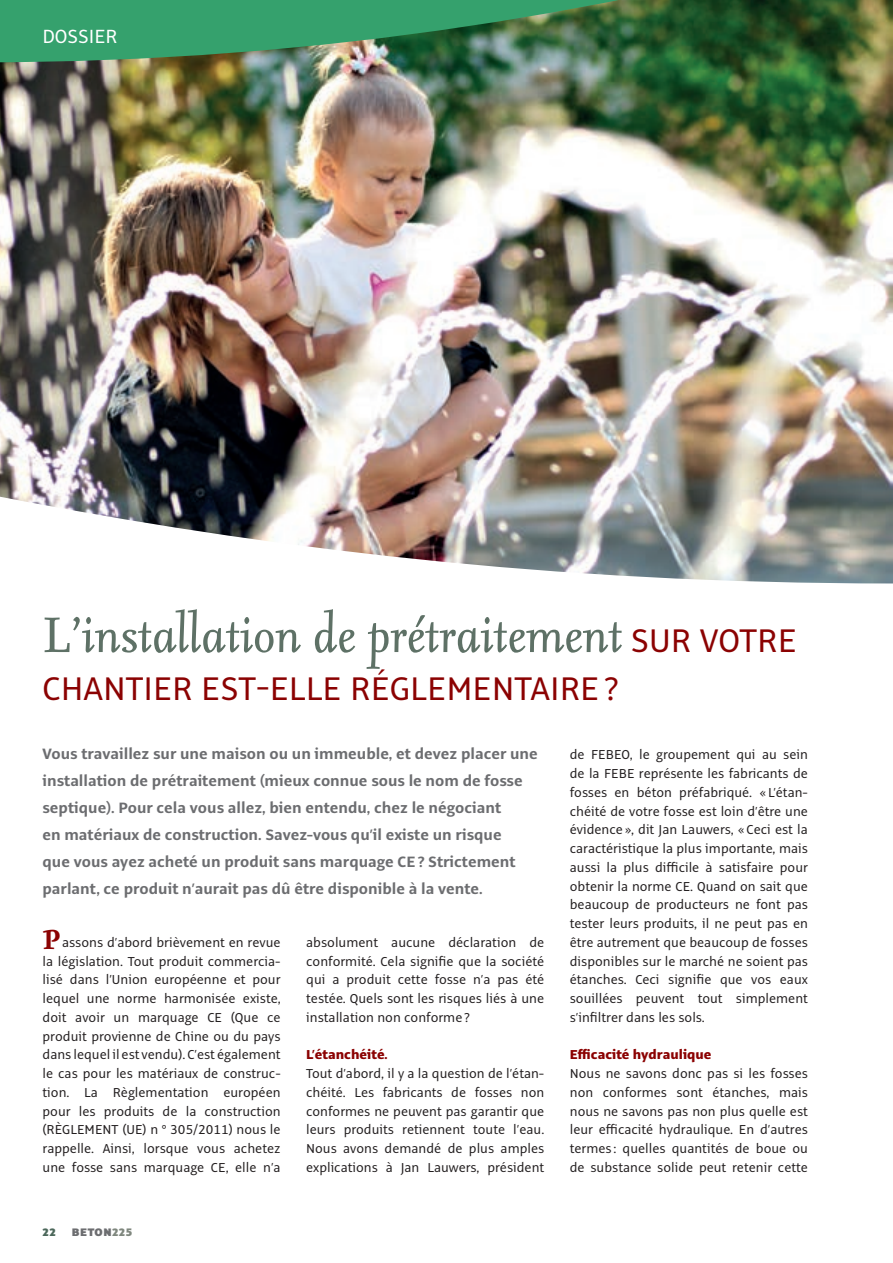
<style>
.page{position:relative;width:893px;height:1263px;background:#fff}
.page>*{position:absolute;margin:0;border:0;box-sizing:border-box;transform-origin:0 0}
.t1{font:italic 60px "Seria";color:#5e7166}
.t2{font:36px "Alto Pro";color:#8b0202}
.t3{font:italic 700 33px "Seria";color:#8b0202}
.t4{font:21px "Alto Pro";color:#fff}
.t5{font:700 16.5px/27px "Alto Pro";color:#6c6d70}
.t6{font:14.25px/18.8px "Alto Pro";color:#231f20;text-align:justify}
.t7{font:800 14.25px "Alto Pro";color:#8b0202}
.t8{font:900 12px "Alto Pro";letter-spacing:.04em;color:#6c6d70}
.t9{font:900 12px "Alto Pro";color:#4c685b}
.s1{font-family:"Alto Pro";font-style:normal;font-size:36px;color:#8b0202}
.s2{color:#7f877e}
</style>
<div class="page">
<img style="left:0;top:62px;width:893px;height:521px">
<img style="left:0;top:0;width:893px;height:62px">
<h3 class="t4" style="left:43px;top:23px;width:77px">DOSSIER</h3>
<h1 class="t1" style="left:43px;top:606px;width:756px">L’installation de prétraitement <span class="s1">SUR VOTRE</span></h1>
<h2 class="t2" style="left:43px;top:666px;width:577px">CHANTIER EST-ELLE RÉGLEMENTAIRE?</h2>
<p class="t5" style="left:43px;top:740px;width:497px">Vous travaillez sur une maison ou un immeuble, et devez placer une installation de prétraitement (mieux connue sous le nom de fosse septique). Pour cela vous allez, bien entendu, chez le négociant<br>en matériaux de construction. Savez-vous qu’il existe un risque<br>que vous ayez acheté un produit sans marquage CE? Strictement parlant, ce produit n’aurait pas dû être disponible à la vente.</p>
<h3 class="t3" style="left:43px;top:922px;width:19px">P</h3>
<p class="t6" style="left:43px;top:933px;width:240px;text-indent:20px">assons d’abord brièvement en revue la législation. Tout produit commercia&shy;lisé dans l’Union européenne et pour lequel une norme harmonisée existe, doit avoir un marquage CE (Que ce produit provienne de Chine ou du pays dans lequel il est vendu). C’est également le cas pour les matériaux de construc&shy;tion. La Règlementation européen pour les produits de la construction (RÈGLEMENT (UE) n ° 305/2011) nous le rappelle. Ainsi, lorsque vous achetez une fosse sans marquage CE, elle n’a</p>
<p class="t6" style="left:306px;top:933px;width:240px">absolument aucune déclaration de conformité. Cela signifie que la société qui a produit cette fosse n’a pas été testée. Quels sont les risques liés à une installation non conforme ?</p>
<p class="t7" style="left:306px;top:1046px;width:83px">L’étanchéité.</p>
<p class="t6" style="left:306px;top:1064px;width:240px">Tout d’abord, il y a la question de l’étan&shy;chéité. Les fabricants de fosses non conformes ne peuvent pas garantir que leurs produits retiennent toute l’eau.<br>Nous avons demandé de plus amples explications à Jan Lauwers, président</p>
<p class="t9" style="left:43px;top:1224px;width:15px">22</p>
<p class="t8" style="left:72px;top:1224px;width:62px">BETON<span class="s2">225</span></p>
<p class="t6" style="left:570px;top:745px;width:240px">de FEBEO, le groupement qui au sein de la FEBE représente les fabricants de fosses en béton préfabriqué. « L’étan&shy;chéité de votre fosse est loin d’être une évidence », dit Jan Lauwers, «Ceci est la caractéristique la plus importante, mais aussi la plus difficile à satisfaire pour obtenir la norme CE. Quand on sait que beaucoup de producteurs ne font pas tester leurs produits, il ne peut pas en être autrement que beaucoup de fosses disponibles sur le marché ne soient pas étanches. Ceci signifie que vos eaux souillées peuvent tout simplement s’infiltrer dans les sols.</p>
<p class="t7" style="left:570px;top:1046px;width:143px">Efficacité hydraulique</p>
<p class="t6" style="left:570px;top:1064px;width:240px">Nous ne savons donc pas si les fosses non conformes sont étanches, mais nous ne savons pas non plus quelle est leur efficacité hydraulique. En d’autres termes : quelles quantités de boue ou de substance solide peut retenir cette</p>
</div>
